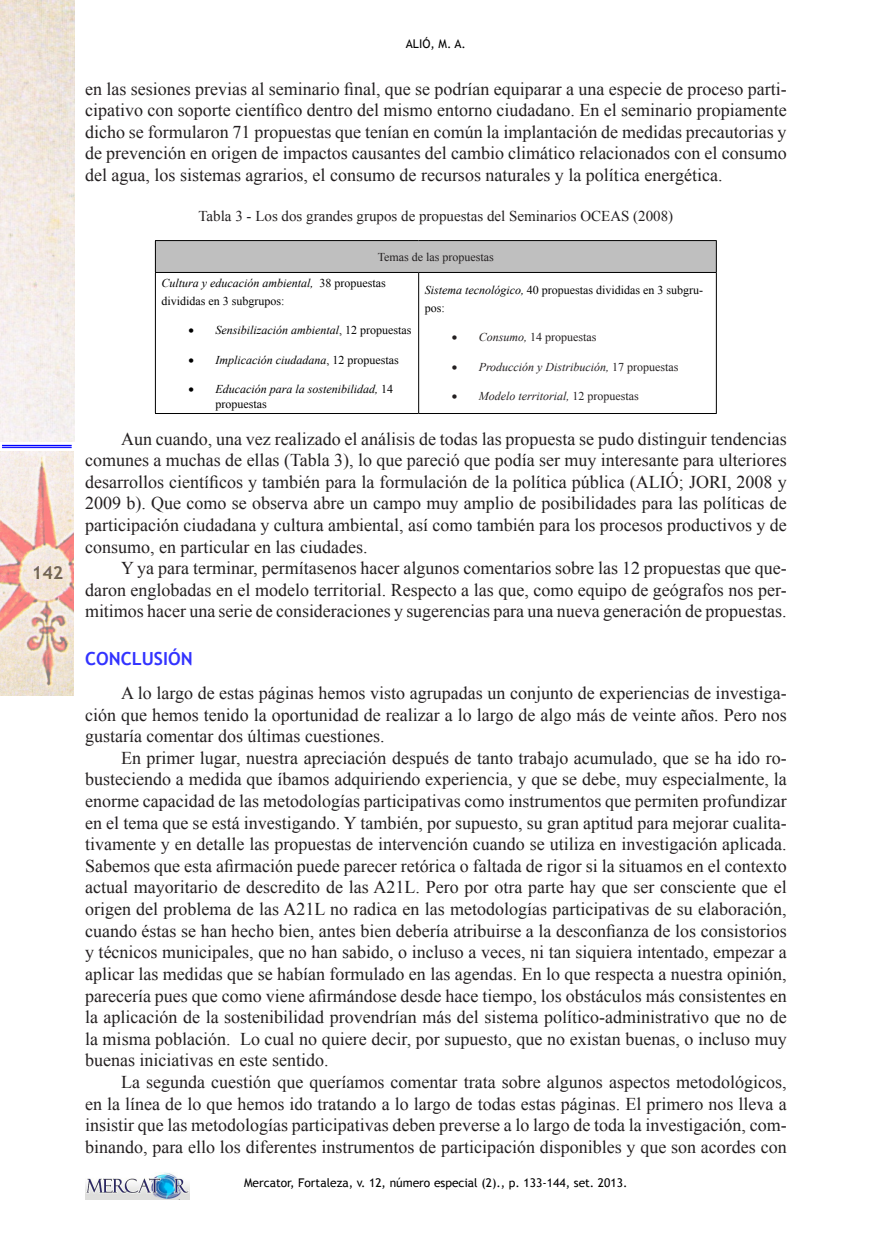
<style>
.page{position:relative;width:893px;height:1234px;background:#fff}
.page>*{position:absolute;margin:0;border:0;box-sizing:border-box;transform-origin:0 0}
.t1{font:18px/21.6px "Times New Roman";color:#231f20;text-align:justify}
.SUBTÍTULO_1{font:700 18px "Trebuchet MS";color:#33f}
.t2{font:700 18px "Trebuchet MS";color:#000}
.LEGENDA{font:15px "Times New Roman";color:#231f20}
.t3{font:12px/18px "Times New Roman";color:#000}
.t4{font:italic 12px/14.4px "Times New Roman";color:#000}
.t5{font:12px "Trebuchet MS";color:#000}
.t6{font:italic 12px "Times New Roman";color:#231f20}
.t7{font:12px "Times New Roman";color:#231f20}
.s1{font-style:italic}
.s2{font-style:normal}
</style>
<div class="page">
<img style="left:85px;top:1172px;width:105px;height:27px">
<img style="left:0;top:451px;width:74px;height:244px">
<img style="left:0;top:0;width:74px;height:442px">
<hr style="left:2px;top:445px;width:70px;height:1px;background:#00f">
<hr style="left:2px;top:447px;width:70px;height:1px;background:#00f">
<div style="left:155px;top:240px;width:561px;height:32px;background:#bfbfbf"></div>
<hr style="left:155px;top:240px;width:264px;height:1px;background:#000">
<hr style="left:155px;top:241px;width:1px;height:31px;background:#000">
<hr style="left:419px;top:240px;width:298px;height:1px;background:#000">
<hr style="left:716px;top:241px;width:1px;height:31px;background:#000">
<hr style="left:155px;top:272px;width:264px;height:1px;background:#000">
<hr style="left:155px;top:273px;width:1px;height:140px;background:#000">
<hr style="left:419px;top:272px;width:298px;height:1px;background:#000">
<hr style="left:418px;top:273px;width:1px;height:140px;background:#000">
<hr style="left:716px;top:273px;width:1px;height:140px;background:#000">
<hr style="left:155px;top:413px;width:264px;height:1px;background:#000">
<hr style="left:419px;top:413px;width:298px;height:1px;background:#000">
<p class="t2" style="left:32px;top:561px;width:33px">142</p>
<p class="t5" style="left:406px;top:37px;width:61px">ALIÓ, M. A.</p>
<p class="t1" style="left:85px;top:77px;width:703px">en las sesiones previas al seminario final, que se podrían equiparar a una especie de proceso parti&shy;cipativo con soporte científico dentro del mismo entorno ciudadano. En el seminario propiamente dicho se formularon 71 propuestas que tenían en común la implantación de medidas precautorias y de prevención en origen de impactos causantes del cambio climático relacionados con el consumo del agua, los sistemas agrarios, el consumo de recursos naturales y la política energética.</p>
<p class="LEGENDA" style="left:199px;top:205px;width:476px">Tabla 3 - Los dos grandes grupos de propuestas del Seminarios OCEAS (2008)</p>
<p class="t7" style="left:378px;top:248px;width:118px">Temas de las propuestas</p>
<p class="t3" style="left:161px;top:273px;width:226px"><span class="s1">Cultura y educación ambiental,</span> 38 propuestas divididas en 3 subgrupos:</p>
<p class="t4" style="left:188px;top:323px;width:224px">• Sensibilización ambiental<span class="s2">, 12 propuestas</span></p>
<p class="t4" style="left:188px;top:352px;width:212px">• Implicación ciudadana<span class="s2">, 12 propuestas</span></p>
<p class="t4" style="left:215px;top:381px;width:179px;text-indent:-27px">• Educación para la sostenibilidad, <span class="s2">14 propuestas</span></p>
<p class="t3" style="left:425px;top:281px;width:280px"><span class="s1">Sistema tecnológico,</span> 40 propuestas divididas en 3 subgru&shy;pos:</p>
<p class="t7" style="left:452px;top:329px;width:146px">• <span class="s1">Consumo,</span> 14 propuestas</p>
<p class="t6" style="left:452px;top:358px;width:228px">• Producción y Distribución, <span class="s2">17 propuestas</span></p>
<p class="t6" style="left:452px;top:388px;width:188px">• Modelo territorial, <span class="s2">12 propuestas</span></p>
<p class="t1" style="left:85px;top:427px;width:703px;text-indent:36px">Aun cuando, una vez realizado el análisis de todas las propuesta se pudo distinguir tendencias comunes a muchas de ellas (Tabla 3), lo que pareció que podía ser muy interesante para ulteriores desarrollos científicos y también para la formulación de la política pública (ALIÓ; JORI, 2008 y 2009 b). Que como se observa abre un campo muy amplio de posibilidades para las políticas de participación ciudadana y cultura ambiental, así como también para los procesos productivos y de consumo, en particular en las ciudades.</p>
<p class="t1" style="left:85px;top:557px;width:703px;text-indent:36px">Y ya para terminar, permítasenos hacer algunos comentarios sobre las 12 propuestas que que&shy;daron englobadas en el modelo territorial. Respecto a las que, como equipo de geógrafos nos per&shy;mitimos hacer una serie de consideraciones y sugerencias para una nueva generación de propuestas.</p>
<p class="SUBTÍTULO_1" style="left:85px;top:646px;width:109px">CONCLUSIÓN</p>
<p class="t1" style="left:85px;top:681px;width:703px;text-indent:36px">A lo largo de estas páginas hemos visto agrupadas un conjunto de experiencias de investiga&shy;ción que hemos tenido la oportunidad de realizar a lo largo de algo más de veinte años. Pero nos gustaría comentar dos últimas cuestiones.</p>
<p class="t1" style="left:85px;top:746px;width:703px;text-indent:36px">En primer lugar, nuestra apreciación después de tanto trabajo acumulado, que se ha ido ro&shy;busteciendo a medida que íbamos adquiriendo experiencia, y que se debe, muy especialmente, la enorme capacidad de las metodologías participativas como instrumentos que permiten profundizar en el tema que se está investigando. Y también, por supuesto, su gran aptitud para mejorar cualita&shy;tivamente y en detalle las propuestas de intervención cuando se utiliza en investigación aplicada.<br>Sabemos que esta afirmación puede parecer retórica o faltada de rigor si la situamos en el contexto actual mayoritario de descredito de las A21L. Pero por otra parte hay que ser consciente que el origen del problema de las A21L no radica en las metodologías participativas de su elaboración, cuando éstas se han hecho bien, antes bien debería atribuirse a la desconfianza de los consistorios y técnicos municipales, que no han sabido, o incluso a veces, ni tan siquiera intentado, empezar a aplicar las medidas que se habían formulado en las agendas. En lo que respecta a nuestra opinión, parecería pues que como viene afirmándose desde hace tiempo, los obstáculos más consistentes en la aplicación de la sostenibilidad provendrían más del sistema político-administrativo que no de la misma población. Lo cual no quiere decir, por supuesto, que no existan buenas, o incluso muy buenas iniciativas en este sentido.</p>
<p class="t1" style="left:85px;top:1070px;width:703px;text-indent:36px">La segunda cuestión que queríamos comentar trata sobre algunos aspectos metodológicos, en la línea de lo que hemos ido tratando a lo largo de todas estas páginas. El primero nos lleva a insistir que las metodologías participativas deben preverse a lo largo de toda la investigación, com&shy;binando, para ello los diferentes instrumentos de participación disponibles y que son acordes con</p>
<p class="t5" style="left:244px;top:1175px;width:385px">Mercator, Fortaleza, v. 12, número especial (2)., p. 133-144, set. 2013.</p>
</div>
